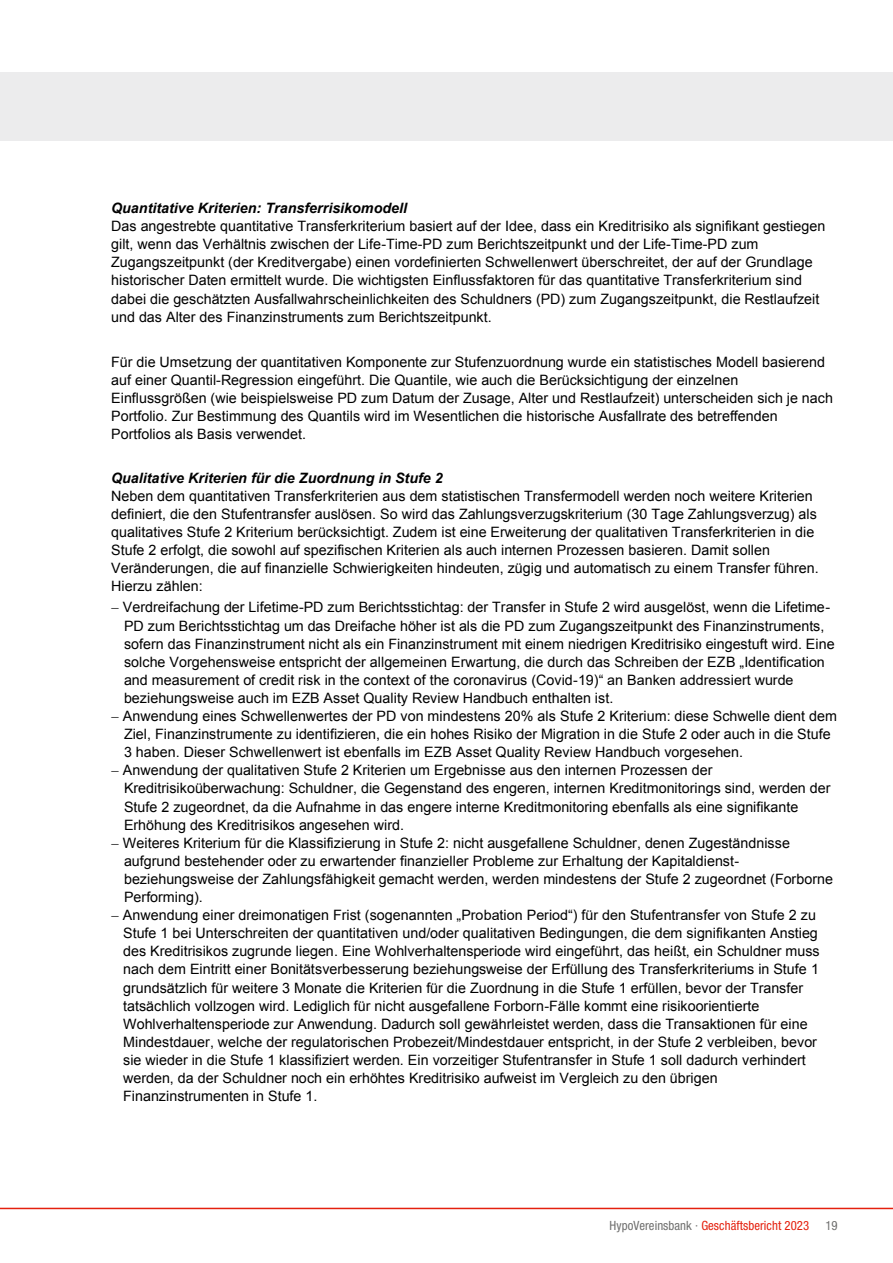
<style>
.page{position:relative;width:893px;height:1263px;background:#fff}
.page>*{position:absolute;margin:0;border:0;box-sizing:border-box;transform-origin:0 0}
.t1{font:14.25px/18.1px "Arial";color:#000}
.t2{font:italic 700 14.25px "Arial";color:#000}
.t3{font:condensed 12.75px "Helvetica Neue LT Pro";letter-spacing:.005em;color:#e4200e}
.t4{font:condensed 12.75px "Helvetica Neue LT Pro";color:#6f6f6e}
.s1{color:#6f6f6e}
</style>
<div class="page">
<hr style="left:0;top:1208px;width:893px;height:1px;background:#e4200e">
<div style="left:0;top:72px;width:893px;height:68px;background:#ececed"></div>
<p class="t2" style="left:111px;top:199px;width:297px">Quantitative Kriterien: Transferrisikomodell</p>
<p class="t1" style="left:111px;top:217px;width:716px">Das angestrebte quantitative Transferkriterium basiert auf der Idee, dass ein Kreditrisiko als signifikant gestiegen gilt, wenn das Verhältnis zwischen der Life-Time-PD zum Berichtszeitpunkt und der Life-Time-PD zum Zugangszeitpunkt (der Kreditvergabe) einen vordefinierten Schwellenwert überschreitet, der auf der Grundlage historischer Daten ermittelt wurde. Die wichtigsten Einflussfaktoren für das quantitative Transferkriterium sind dabei die geschätzten Ausfallwahrscheinlichkeiten des Schuldners (PD) zum Zugangszeitpunkt, die Restlaufzeit und das Alter des Finanzinstruments zum Berichtszeitpunkt.</p>
<p class="t1" style="left:111px;top:353px;width:723px">Für die Umsetzung der quantitativen Komponente zur Stufenzuordnung wurde ein statistisches Modell basierend auf einer Quantil-Regression eingeführt. Die Quantile, wie auch die Berücksichtigung der einzelnen Einflussgrößen (wie beispielsweise PD zum Datum der Zusage, Alter und Restlaufzeit) unterscheiden sich je nach Portfolio. Zur Bestimmung des Quantils wird im Wesentlichen die historische Ausfallrate des betreffenden Portfolios als Basis verwendet.</p>
<p class="t2" style="left:111px;top:469px;width:333px">Qualitative Kriterien für die Zuordnung in Stufe 2</p>
<p class="t1" style="left:111px;top:487px;width:709px">Neben dem quantitativen Transferkriterien aus dem statistischen Transfermodell werden noch weitere Kriterien definiert, die den Stufentransfer auslösen. So wird das Zahlungsverzugskriterium (30 Tage Zahlungsverzug) als qualitatives Stufe 2 Kriterium berücksichtigt. Zudem ist eine Erweiterung der qualitativen Transferkriterien in die Stufe 2 erfolgt, die sowohl auf spezifischen Kriterien als auch internen Prozessen basieren. Damit sollen Veränderungen, die auf finanzielle Schwierigkeiten hindeuten, zügig und automatisch zu einem Transfer führen.<br>Hierzu zählen:</p>
<p class="t1" style="left:111px;top:598px;width:720px">− Verdreifachung der Lifetime-PD zum Berichtsstichtag: der Transfer in Stufe 2 wird ausgelöst, wenn die Lifetime-</p>
<p class="t1" style="left:124px;top:617px;width:702px">PD zum Berichtsstichtag um das Dreifache höher ist als die PD zum Zugangszeitpunkt des Finanzinstruments,</p>
<p class="t1" style="left:124px;top:635px;width:712px">sofern das Finanzinstrument nicht als ein Finanzinstrument mit einem niedrigen Kreditrisiko eingestuft wird. Eine</p>
<p class="t1" style="left:124px;top:653px;width:702px">solche Vorgehensweise entspricht der allgemeinen Erwartung, die durch das Schreiben der EZB „Identification</p>
<p class="t1" style="left:124px;top:671px;width:671px">and measurement of credit risk in the context of the coronavirus (Covid-19)“ an Banken addressiert wurde</p>
<p class="t1" style="left:124px;top:689px;width:491px">beziehungsweise auch im EZB Asset Quality Review Handbuch enthalten ist.</p>
<p class="t1" style="left:111px;top:707px;width:727px">− Anwendung eines Schwellenwertes der PD von mindestens 20% als Stufe 2 Kriterium: diese Schwelle dient dem</p>
<p class="t1" style="left:124px;top:725px;width:708px">Ziel, Finanzinstrumente zu identifizieren, die ein hohes Risiko der Migration in die Stufe 2 oder auch in die Stufe</p>
<p class="t1" style="left:124px;top:743px;width:621px">3 haben. Dieser Schwellenwert ist ebenfalls im EZB Asset Quality Review Handbuch vorgesehen.</p>
<p class="t1" style="left:111px;top:761px;width:603px">− Anwendung der qualitativen Stufe 2 Kriterien um Ergebnisse aus den internen Prozessen der</p>
<p class="t1" style="left:124px;top:779px;width:708px">Kreditrisikoüberwachung: Schuldner, die Gegenstand des engeren, internen Kreditmonitorings sind, werden der</p>
<p class="t1" style="left:124px;top:797px;width:676px">Stufe 2 zugeordnet, da die Aufnahme in das engere interne Kreditmonitoring ebenfalls als eine signifikante</p>
<p class="t1" style="left:124px;top:816px;width:281px">Erhöhung des Kreditrisikos angesehen wird.</p>
<p class="t1" style="left:111px;top:834px;width:680px">− Weiteres Kriterium für die Klassifizierung in Stufe 2: nicht ausgefallene Schuldner, denen Zugeständnisse</p>
<p class="t1" style="left:124px;top:852px;width:617px">aufgrund bestehender oder zu erwartender finanzieller Probleme zur Erhaltung der Kapitaldienst-</p>
<p class="t1" style="left:124px;top:870px;width:710px">beziehungsweise der Zahlungsfähigkeit gemacht werden, werden mindestens der Stufe 2 zugeordnet (Forborne</p>
<p class="t1" style="left:124px;top:888px;width:80px">Performing).</p>
<p class="t1" style="left:111px;top:906px;width:706px">− Anwendung einer dreimonatigen Frist (sogenannten „Probation Period“) für den Stufentransfer von Stufe 2 zu</p>
<p class="t1" style="left:123px;top:924px;width:696px">Stufe 1 bei Unterschreiten der quantitativen und/oder qualitativen Bedingungen, die dem signifikanten Anstieg</p>
<p class="t1" style="left:123px;top:942px;width:698px">des Kreditrisikos zugrunde liegen. Eine Wohlverhaltensperiode wird eingeführt, das heißt, ein Schuldner muss</p>
<p class="t1" style="left:123px;top:960px;width:698px">nach dem Eintritt einer Bonitätsverbesserung beziehungsweise der Erfüllung des Transferkriteriums in Stufe 1</p>
<p class="t1" style="left:123px;top:978px;width:682px">grundsätzlich für weitere 3 Monate die Kriterien für die Zuordnung in die Stufe 1 erfüllen, bevor der Transfer</p>
<p class="t1" style="left:123px;top:997px;width:638px">tatsächlich vollzogen wird. Lediglich für nicht ausgefallene Forborn-Fälle kommt eine risikoorientierte</p>
<p class="t1" style="left:123px;top:1015px;width:686px">Wohlverhaltensperiode zur Anwendung. Dadurch soll gewährleistet werden, dass die Transaktionen für eine</p>
<p class="t1" style="left:123px;top:1033px;width:695px">Mindestdauer, welche der regulatorischen Probezeit/Mindestdauer entspricht, in der Stufe 2 verbleiben, bevor</p>
<p class="t1" style="left:123px;top:1051px;width:684px">sie wieder in die Stufe 1 klassifiziert werden. Ein vorzeitiger Stufentransfer in Stufe 1 soll dadurch verhindert</p>
<p class="t1" style="left:123px;top:1069px;width:596px">werden, da der Schuldner noch ein erhöhtes Kreditrisiko aufweist im Vergleich zu den übrigen</p>
<p class="t1" style="left:123px;top:1087px;width:196px">Finanzinstrumenten in Stufe 1.</p>
<p class="t3" style="left:610px;top:1217px;width:201px"><span class="s1">HypoVereinsbank ·</span> Geschäftsbericht 2023</p>
<p class="t4" style="left:825px;top:1217px;width:14px">19</p>
</div>
